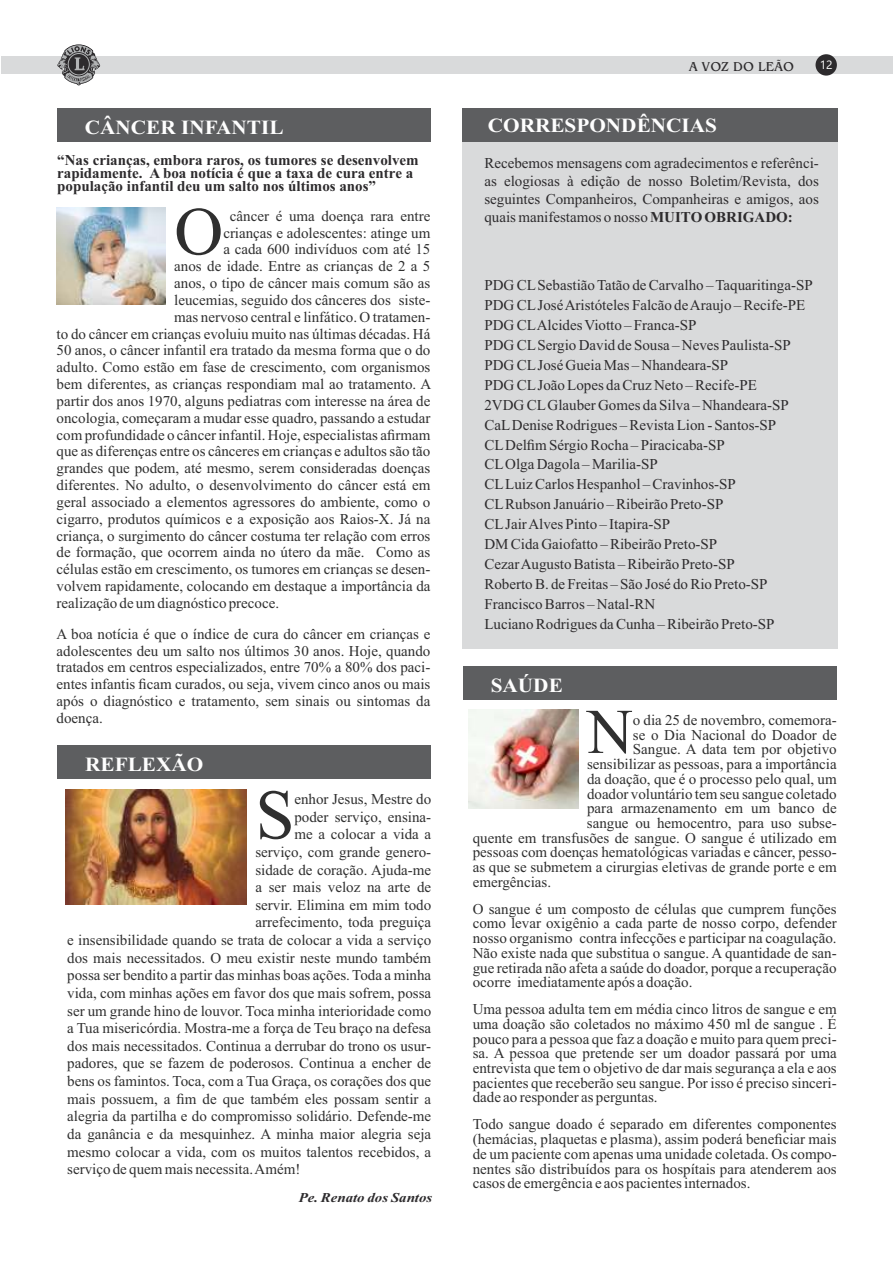
<style>
.page{position:relative;width:893px;height:1263px;background:#fff}
.page>*{position:absolute;margin:0;border:0;box-sizing:border-box;transform-origin:0 0}
.t1{font:70.2px "Times New Roman";color:#2f2f2f}
.t2{font:67.8px "Times New Roman";color:#2f2f2f}
.t3{font:63.45px "Times New Roman";color:#2f2f2f}
.t4{font:700 20.1px "Times New Roman";color:#fefefe;scale:1.06 1}
.t5{font:15px/14.7px "Times New Roman";color:#2f2f2f;text-align:justify}
.t6{font:15px/20px "Times New Roman";color:#2d2b2d}
.t7{font:700 15px/13.2px "Times New Roman";color:#2d2b2d}
.t8{font:italic 700 13.5px "Times New Roman";color:#2d2b2d;scale:1.1 1}
.t9{font:13.5px "Bangkok";color:#2d2b2d}
.t10{font:12px "Ebrima";color:#fefefe}
.s1{font-weight:700}
</style>
<div class="page">
<div style="left:1px;top:56px;width:891px;height:18px;background:#d9dadb"></div>
<div style="left:462px;top:142px;width:375px;height:506px;background:#d9dadb"></div>
<svg style="left:57px;top:44px;width:43px;height:41px"></svg>
<div style="left:815px;top:54px;width:22px;height:22px;background:#2d2b2d;border-radius:50%"></div>
<div style="left:462px;top:109px;width:376px;height:33px;background:#5d5e60"></div>
<div style="left:57px;top:109px;width:373px;height:33px;background:#5d5e60"></div>
<div style="left:57px;top:746px;width:374px;height:33px;background:#5d5e60"></div>
<img style="left:57px;top:207px;width:109px;height:98px">
<img style="left:65px;top:790px;width:182px;height:114px">
<div style="left:463px;top:666px;width:374px;height:33px;background:#5d5e60"></div>
<img style="left:468px;top:709px;width:110px;height:99px">
<h3 class="t4" style="left:85px;top:121px;width:189px">CÂNCER INFANTIL</h3>
<p class="t7" style="left:57px;top:155px;width:363px">“Nas crianças, embora raros, os tumores se desenvolvem rapidamente. A boa notícia é que a taxa de cura entre a população infantil deu um salto nos últimos anos”</p>
<h2 class="t2" style="left:174px;top:207px;width:50px">O</h2>
<p class="t5" style="left:230px;top:210px;width:202px">câncer é uma doença rara entre</p>
<p class="t5" style="left:223px;top:227px;width:209px">crianças e adolescentes: atinge um</p>
<p class="t5" style="left:223px;top:243px;width:209px">a cada 600 indivíduos com até 15</p>
<p class="t5" style="left:174px;top:260px;width:258px">anos de idade. Entre as crianças de 2 a 5</p>
<p class="t5" style="left:174px;top:277px;width:258px">anos, o tipo de câncer mais comum são as</p>
<p class="t5" style="left:174px;top:294px;width:258px">leucemias, seguido dos cânceres dos siste-</p>
<p class="t5" style="left:174px;top:311px;width:258px">mas nervoso central e linfático. O tratamen-</p>
<p class="t5" style="left:57px;top:328px;width:375px">to do câncer em crianças evoluiu muito nas últimas décadas. Há</p>
<p class="t5" style="left:57px;top:344px;width:375px">50 anos, o câncer infantil era tratado da mesma forma que o do</p>
<p class="t5" style="left:57px;top:361px;width:375px">adulto. Como estão em fase de crescimento, com organismos</p>
<p class="t5" style="left:57px;top:378px;width:376px">bem diferentes, as crianças respondiam mal ao tratamento. A</p>
<p class="t5" style="left:57px;top:395px;width:375px">partir dos anos 1970, alguns pediatras com interesse na área de</p>
<p class="t5" style="left:57px;top:412px;width:375px">oncologia, começaram a mudar esse quadro, passando a estudar</p>
<p class="t5" style="left:57px;top:429px;width:375px">com profundidade o câncer infantil. Hoje, especialistas afirmam</p>
<p class="t5" style="left:57px;top:445px;width:375px">que as diferenças entre os cânceres em crianças e adultos são tão</p>
<p class="t5" style="left:57px;top:462px;width:375px">grandes que podem, até mesmo, serem consideradas doenças</p>
<p class="t5" style="left:57px;top:479px;width:375px">diferentes. No adulto, o desenvolvimento do câncer está em</p>
<p class="t5" style="left:57px;top:496px;width:375px">geral associado a elementos agressores do ambiente, como o</p>
<p class="t5" style="left:57px;top:513px;width:375px">cigarro, produtos químicos e a exposição aos Raios-X. Já na</p>
<p class="t5" style="left:57px;top:530px;width:375px">criança, o surgimento do câncer costuma ter relação com erros</p>
<p class="t5" style="left:57px;top:546px;width:375px">de formação, que ocorrem ainda no útero da mãe. Como as</p>
<p class="t5" style="left:57px;top:563px;width:375px">células estão em crescimento, os tumores em crianças se desen-</p>
<p class="t5" style="left:57px;top:580px;width:376px">volvem rapidamente, colocando em destaque a importância da</p>
<p class="t5" style="left:57px;top:597px;width:224px">realização de um diagnóstico precoce.</p>
<p class="t5" style="left:57px;top:627px;width:375px;line-height:16.8px">A boa notícia é que o índice de cura do câncer em crianças e adolescentes deu um salto nos últimos 30 anos. Hoje, quando tratados em centros especializados, entre 70% a 80% dos paci&shy;entes infantis ficam curados, ou seja, vivem cinco anos ou mais após o diagnóstico e tratamento, sem sinais ou sintomas da doença.</p>
<h3 class="t4" style="left:85px;top:758px;width:113px">REFLEXÃO</h3>
<h1 class="t1" style="left:255px;top:790px;width:41px">S</h1>
<p class="t5" style="left:294px;top:793px;width:138px">enhor Jesus, Mestre do</p>
<p class="t5" style="left:294px;top:811px;width:138px">poder serviço, ensina-</p>
<p class="t5" style="left:294px;top:828px;width:138px">me a colocar a vida a</p>
<p class="t5" style="left:255px;top:846px;width:177px">serviço, com grande genero-</p>
<p class="t5" style="left:255px;top:864px;width:177px">sidade de coração. Ajuda-me</p>
<p class="t5" style="left:255px;top:881px;width:177px">a ser mais veloz na arte de</p>
<p class="t5" style="left:255px;top:899px;width:177px">servir. Elimina em mim todo</p>
<p class="t5" style="left:255px;top:916px;width:177px">arrefecimento, toda preguiça</p>
<p class="t5" style="left:67px;top:934px;width:365px">e insensibilidade quando se trata de colocar a vida a serviço</p>
<p class="t5" style="left:67px;top:952px;width:365px">dos mais necessitados. O meu existir neste mundo também</p>
<p class="t5" style="left:67px;top:969px;width:365px">possa ser bendito a partir das minhas boas ações. Toda a minha</p>
<p class="t5" style="left:67px;top:987px;width:365px">vida, com minhas ações em favor dos que mais sofrem, possa</p>
<p class="t5" style="left:67px;top:1004px;width:365px">ser um grande hino de louvor. Toca minha interioridade como</p>
<p class="t5" style="left:67px;top:1022px;width:365px">a Tua misericórdia. Mostra-me a força de Teu braço na defesa</p>
<p class="t5" style="left:67px;top:1040px;width:365px">dos mais necessitados. Continua a derrubar do trono os usur-</p>
<p class="t5" style="left:67px;top:1057px;width:365px">padores, que se fazem de poderosos. Continua a encher de</p>
<p class="t5" style="left:67px;top:1075px;width:365px">bens os famintos. Toca, com a Tua Graça, os corações dos que</p>
<p class="t5" style="left:67px;top:1093px;width:365px">mais possuem, a fim de que também eles possam sentir a</p>
<p class="t5" style="left:67px;top:1110px;width:365px">alegria da partilha e do compromisso solidário. Defende-me</p>
<p class="t5" style="left:67px;top:1128px;width:365px">da ganância e da mesquinhez. A minha maior alegria seja</p>
<p class="t5" style="left:67px;top:1145px;width:365px">mesmo colocar a vida, com os muitos talentos recebidos, a</p>
<p class="t5" style="left:67px;top:1163px;width:235px">serviço de quem mais necessita. Amém!</p>
<p class="t8" style="left:299px;top:1193px;width:123px">Pe. Renato dos Santos</p>
<p class="t9" style="left:689px;top:59px;width:107px">A VOZ DO LEÃO</p>
<p class="t10" style="left:820px;top:60px;width:14px">12</p>
<h3 class="t4" style="left:488px;top:118px;width:218px">CORRESPONDÊNCIAS</h3>
<p class="t6" style="left:484px;top:155px;width:336px;line-height:18px;text-align:justify">Recebemos mensagens com agradecimentos e referênci&shy;as elogiosas à edição de nosso Boletim/Revista, dos seguintes Companheiros, Companheiras e amigos, aos quais manifestamos o nosso <span class="s1">MUITO OBRIGADO:</span></p>
<p class="t6" style="left:484px;top:277px;width:330px">PDG CLSebastião Tatão de Carvalho – Taquaritinga-SP</p>
<p class="t6" style="left:484px;top:297px;width:322px">PDG CLJosé Aristóteles Falcão de Araujo – Recife-PE<br>PDG CLAlcides Viotto – Franca-SP</p>
<p class="t6" style="left:484px;top:336px;width:308px">PDG CLSergio David de Sousa – Neves Paulista-SP</p>
<p class="t6" style="left:484px;top:356px;width:245px">PDG CLJosé Gueia Mas – Nhandeara-SP</p>
<p class="t6" style="left:484px;top:376px;width:306px">PDG CLJoão Lopes da Cruz Neto – Recife-PE 2VDG CLGlauber Gomes da Silva – Nhandeara-SP CaLDenise Rodrigues – Revista Lion - Santos-SP CLDelfim Sérgio Rocha – Piracicaba-SP<br>CLOlga Dagola – Marilia-SP</p>
<p class="t6" style="left:484px;top:476px;width:253px">CLLuiz Carlos Hespanhol – Cravinhos-SP</p>
<p class="t6" style="left:484px;top:516px;width:187px">CLJair Alves Pinto – Itapira-SP</p>
<p class="t6" style="left:484px;top:496px;width:241px">CLRubson Januário – Ribeirão Preto-SP</p>
<p class="t6" style="left:484px;top:536px;width:285px">DM Cida Gaiofatto – Ribeirão Preto-SP<br>Cezar Augusto Batista – Ribeirão Preto-SP Roberto B. de Freitas – São José do Rio Preto-SP Francisco Barros – Natal-RN</p>
<p class="t6" style="left:484px;top:615px;width:292px">Luciano Rodrigues da Cunha – Ribeirão Preto-SP</p>
<h3 class="t4" style="left:491px;top:678px;width:69px">SAÚDE</h3>
<h3 class="t3" style="left:587px;top:709px;width:47px">N</h3>
<p class="t5" style="left:633px;top:714px;width:205px">o dia 25 de novembro, comemora-</p>
<p class="t5" style="left:633px;top:729px;width:205px">se o Dia Nacional do Doador de</p>
<p class="t5" style="left:633px;top:743px;width:205px">Sangue. A data tem por objetivo</p>
<p class="t5" style="left:587px;top:758px;width:251px">sensibilizar as pessoas, para a importância</p>
<p class="t5" style="left:587px;top:773px;width:251px">da doação, que é o processo pelo qual, um</p>
<p class="t5" style="left:587px;top:787px;width:251px">doador voluntário tem seu sangue coletado</p>
<p class="t5" style="left:587px;top:802px;width:251px">para armazenamento em um banco de</p>
<p class="t5" style="left:587px;top:817px;width:251px">sangue ou hemocentro, para uso subse-</p>
<p class="t5" style="left:473px;top:832px;width:365px">quente em transfusões de sangue. O sangue é utilizado em</p>
<p class="t5" style="left:473px;top:846px;width:365px">pessoas com doenças hematológicas variadas e câncer, pesso-</p>
<p class="t5" style="left:473px;top:861px;width:365px">as que se submetem a cirurgias eletivas de grande porte e em</p>
<p class="t5" style="left:473px;top:876px;width:80px">emergências.</p>
<p class="t5" style="left:473px;top:903px;width:365px">O sangue é um composto de células que cumprem funções como levar oxigênio a cada parte de nosso corpo, defender nosso organismo contra infecções e participar na coagulação.<br>Não existe nada que substitua o sangue. A quantidade de san&shy;gue retirada não afeta a saúde do doador, porque a recuperação ocorre imediatamente após a doação.</p>
<p class="t5" style="left:473px;top:1003px;width:365px">Uma pessoa adulta tem em média cinco litros de sangue e em uma doação são coletados no máximo 450 ml de sangue . É pouco para a pessoa que faz a doação e muito para quem preci&shy;sa. A pessoa que pretende ser um doador passará por uma entrevista que tem o objetivo de dar mais segurança a ela e aos pacientes que receberão seu sangue. Por isso é preciso sinceri&shy;dade ao responder as perguntas.</p>
<p class="t5" style="left:473px;top:1118px;width:365px">Todo sangue doado é separado em diferentes componentes (hemácias, plaquetas e plasma), assim poderá beneficiar mais de um paciente com apenas uma unidade coletada. Os compo&shy;nentes são distribuídos para os hospítais para atenderem aos casos de emergência e aos pacientes internados.</p>
</div>
